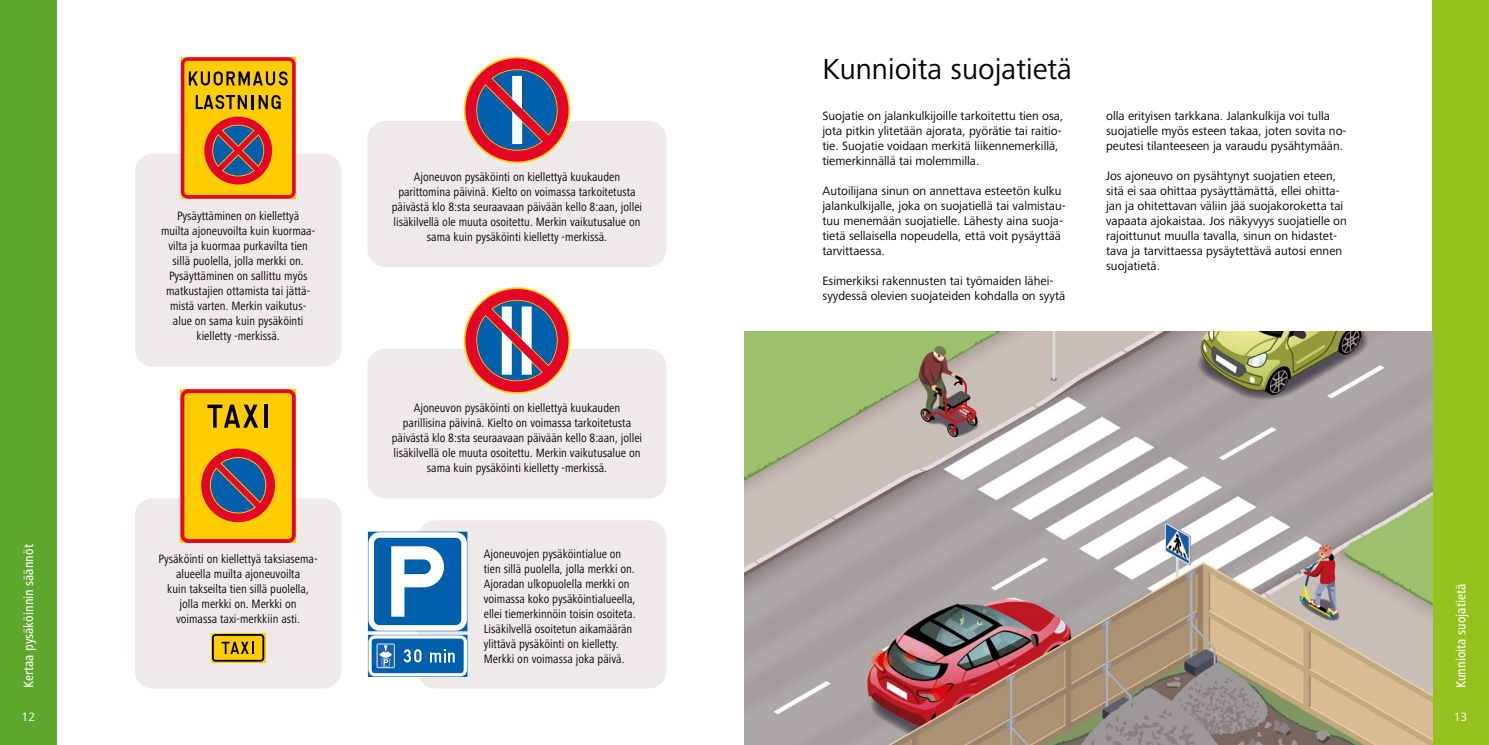
<style>
.page{position:relative;width:1489px;height:745px;background:#fff}
.page>*{position:absolute;margin:0;border:0;box-sizing:border-box;transform-origin:0 0}
.t1{font:30px "Frutiger Next Pro";color:#000}
.t2{font:500 condensed 13.75px "Frutiger Next Pro";color:#fff}
.t3{font:condensed 12.5px/15px "Frutiger Next Pro";color:#000;text-align:center}
.t4{font:12.5px/15px "Frutiger Next Pro";color:#000}
.t5{font:12.5px "Frutiger Next Pro";color:#fff}
</style>
<div class="page">
<div style="left:1431px;top:0;width:57px;height:744px;background:#95c11f"></div>
<div style="left:0;top:0;width:57px;height:744px;background:#5ca72c"></div>
<div style="left:367px;top:121px;width:299px;height:146px;background:#eeeae9;border-radius:18px"></div>
<svg style="left:464px;top:57px;width:106px;height:106px"></svg>
<div style="left:465px;top:58px;width:103px;height:103px;background:#e40428;border-radius:50%"></div>
<svg style="left:471px;top:66px;width:91px;height:88px"></svg>
<div style="left:367px;top:348px;width:299px;height:150px;background:#eeeae9;border-radius:18px"></div>
<svg style="left:464px;top:287px;width:106px;height:106px"></svg>
<div style="left:465px;top:289px;width:103px;height:103px;background:#e40428;border-radius:50%"></div>
<svg style="left:471px;top:296px;width:91px;height:88px"></svg>
<div style="left:417px;top:520px;width:249px;height:168px;background:#eeeae9;border-radius:18px"></div>
<svg style="left:368px;top:532px;width:99px;height:98px;fill:#fff"></svg>
<div style="left:374px;top:537px;width:87px;height:87px;background:#005faa;border-radius:6px"></div>
<svg style="left:391px;top:546px;width:53px;height:70px"></svg>
<div style="left:368px;top:634px;width:99px;height:42px;border:1px solid #005faa"></div>
<svg style="left:368px;top:635px;width:99px;height:41px"></svg>
<div style="left:371px;top:638px;width:92px;height:34px;background:#005faa;border-radius:3px"></div>
<svg style="left:376px;top:643px;width:19px;height:24px"></svg>
<div style="left:377px;top:644px;width:17px;height:23px;background:#1c5faa"></div>
<svg style="left:414px;top:649px;width:7px;height:13px"></svg>
<svg style="left:430px;top:649px;width:24px;height:13px"></svg>
<svg style="left:379px;top:645px;width:13px;height:20px"></svg>
<svg style="left:403px;top:649px;width:16px;height:13px"></svg>
<img style="left:744px;top:331px;width:687px;height:413px">
<div style="left:135px;top:498px;width:206px;height:190px;background:#eeeae9;border-radius:18px"></div>
<div style="left:180px;top:389px;width:116px;height:153px;background:#e40428;border-radius:8px"></div>
<div style="left:184px;top:393px;width:108px;height:145px;background:#ffcd02;border-radius:4px"></div>
<hr style="left:264px;top:404px;width:3px;height:23px;background:#000">
<svg style="left:207px;top:404px;width:51px;height:23px"></svg>
<div style="left:201px;top:448px;width:74px;height:74px;background:#e40428;border-radius:50%"></div>
<svg style="left:206px;top:454px;width:64px;height:61px"></svg>
<svg style="left:211px;top:633px;width:54px;height:29px"></svg>
<svg style="left:212px;top:633px;width:52px;height:28px"></svg>
<div style="left:214px;top:635px;width:48px;height:24px;background:#ffcd02;border-radius:2px"></div>
<svg style="left:221px;top:641px;width:32px;height:12px"></svg>
<div style="left:135px;top:153px;width:206px;height:213px;background:#eeeae9;border-radius:18px"></div>
<div style="left:181px;top:57px;width:114px;height:141px;background:linear-gradient(to right,#e51026,#e51026);border-radius:7px"></div>
<div style="left:184px;top:61px;width:108px;height:134px;background:#ffcd02;border-radius:4px"></div>
<svg style="left:189px;top:71px;width:21px;height:14px"></svg>
<svg style="left:214px;top:71px;width:9px;height:14px"></svg>
<div style="left:216px;top:73px;width:5px;height:10px;background:#ffcd02;border-radius:2px"></div>
<svg style="left:226px;top:71px;width:62px;height:15px"></svg>
<svg style="left:196px;top:95px;width:85px;height:14px"></svg>
<div style="left:204px;top:117px;width:68px;height:67px;background:#e40428;border-radius:50%"></div>
<svg style="left:210px;top:123px;width:56px;height:55px"></svg>
<p class="t2" style="left:21px;top:687px;width:145px;rotate:-90deg">Kertaa pysäköinnin säännöt</p>
<p class="t5" style="left:22px;top:709px;width:15px">12</p>
<p class="t3" style="left:161px;top:208px;width:156px">Pysäyttäminen on kiellettyä<br>muilta ajoneuvoilta kuin kuormaa&shy;vilta ja kuormaa purkavilta tien sillä puolella, jolla merkki on.<br>Pysäyttäminen on sallittu myös matkustajien ottamista tai jättä&shy;mistä varten. Merkin vaikutus&shy;alue on sama kuin pysäköinti kielletty -merkissä.</p>
<p class="t3" style="left:159px;top:551px;width:160px">Pysäköinti on kiellettyä taksiasema&shy;alueella muilta ajoneuvoilta<br>kuin takseilta tien sillä puolella, jolla merkki on. Merkki on voimassa taxi-merkkiin asti.</p>
<p class="t3" style="left:392px;top:169px;width:252px">Ajoneuvon pysäköinti on kiellettyä kuukauden parittomina päivinä. Kielto on voimassa tarkoitetusta päivästä klo 8:sta seuraavaan päivään kello 8:aan, jollei lisäkilvellä ole muuta osoitettu. Merkin vaikutusalue on sama kuin pysäköinti kielletty -merkissä.</p>
<p class="t3" style="left:392px;top:400px;width:252px">Ajoneuvon pysäköinti on kiellettyä kuukauden parillisina päivinä. Kielto on voimassa tarkoitetusta päivästä klo 8:sta seuraavaan päivään kello 8:aan, jollei lisäkilvellä ole muuta osoitettu. Merkin vaikutusalue on sama kuin pysäköinti kielletty -merkissä.</p>
<p class="t3" style="left:484px;top:545px;width:153px;text-align:left">Ajoneuvojen pysäköintialue on tien sillä puolella, jolla merkki on.<br>Ajoradan ulkopuolella merkki on voimassa koko pysäköintialueella, ellei tiemerkinnöin toisin osoiteta.<br>Lisäkilvellä osoitetun aikamäärän ylittävä pysäköinti on kielletty.<br>Merkki on voimassa joka päivä.</p>
<h1 class="t1" style="left:822px;top:52px;width:251px">Kunnioita suojatietä</h1>
<p class="t4" style="left:822px;top:108px;width:242px">Suojatie on jalankulkijoille tarkoitettu tien osa, jota pitkin ylitetään ajorata, pyörätie tai raitio&shy;tie. Suojatie voidaan merkitä liikennemerkillä, tiemerkinnällä tai molemmilla.</p>
<p class="t4" style="left:822px;top:183px;width:245px">Autoilijana sinun on annettava esteetön kulku jalankulkijalle, joka on suojatiellä tai valmistau&shy;tuu menemään suojatielle. Lähesty aina suoja&shy;tietä sellaisella nopeudella, että voit pysäyttää tarvittaessa.</p>
<p class="t4" style="left:822px;top:273px;width:244px">Esimerkiksi rakennusten tai työmaiden lähei&shy;syydessä olevien suojateiden kohdalla on syytä</p>
<p class="t4" style="left:1106px;top:108px;width:242px">olla erityisen tarkkana. Jalankulkija voi tulla suojatielle myös esteen takaa, joten sovita no&shy;peutesi tilanteeseen ja varaudu pysähtymään.</p>
<p class="t4" style="left:1106px;top:168px;width:242px">Jos ajoneuvo on pysähtynyt suojatien eteen, sitä ei saa ohittaa pysäyttämättä, ellei ohitta&shy;jan ja ohitettavan väliin jää suojakoroketta tai vapaata ajokaistaa. Jos näkyvyys suojatielle on rajoittunut muulla tavalla, sinun on hidastet&shy;tava ja tarvittaessa pysäytettävä autosi ennen suojatietä.</p>
<p class="t2" style="left:1452px;top:687px;width:106px;rotate:-90deg">Kunnioita suojatietä</p>
<p class="t5" style="left:1453px;top:709px;width:15px">13</p>
</div>
